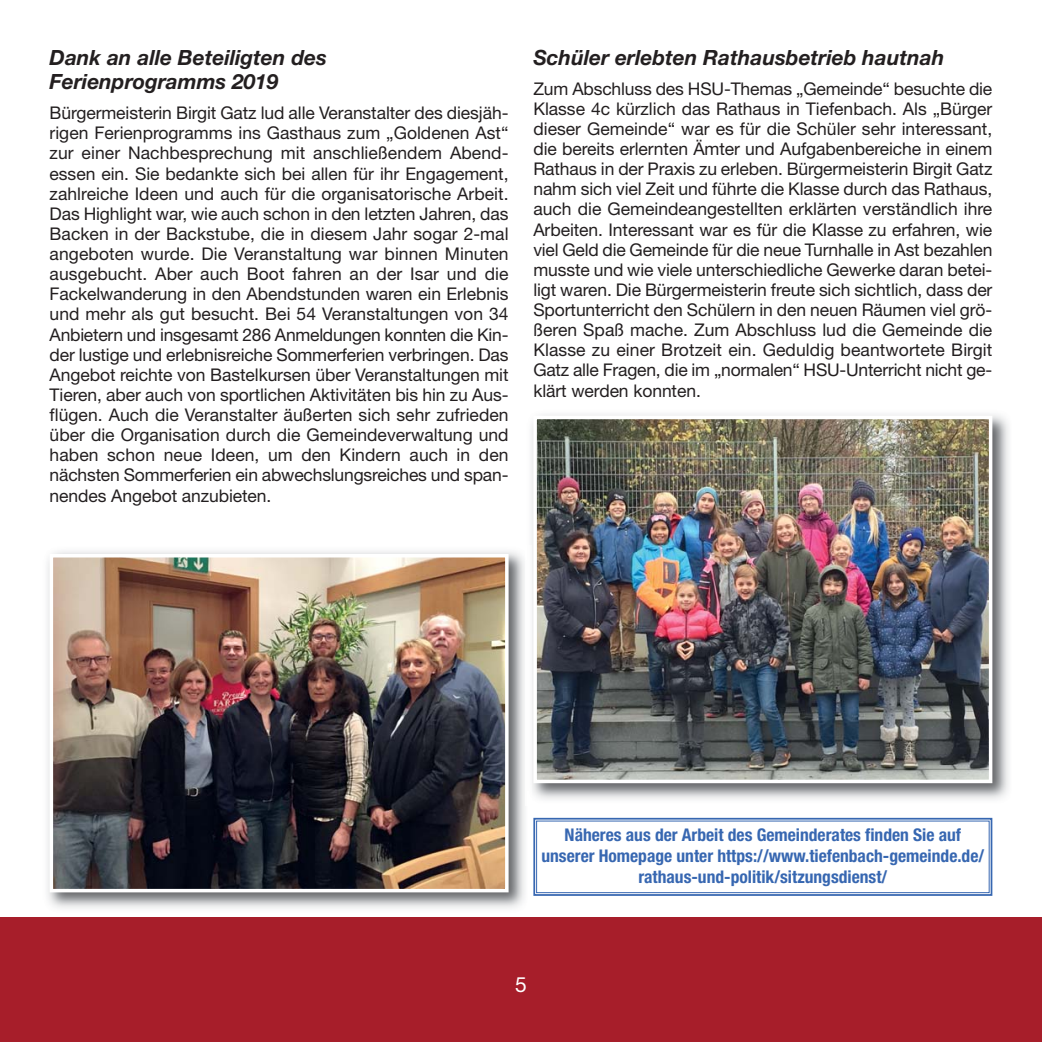
<style>
.page{position:relative;width:1042px;height:1042px;background:#fff}
.page>*{position:absolute;margin:0;border:0;box-sizing:border-box;transform-origin:0 0}
.t1{font:italic 700 21px/24.5px "Helvetica Neue";color:#231f20}
.t2{font:21px "Helvetica Neue";color:#fff}
.t3{font:17.5px/20.1px "Helvetica Neue";letter-spacing:-.01em;color:#231f20;text-align:justify}
.t4{font:700 condensed 17.5px/21px "Helvetica Neue";color:#3767b1;text-align:center}
</style>
<div class="page">
<div style="left:0;top:918px;width:1042px;height:124px;background:#a71e2a"></div>
<img style="left:47px;top:551px;width:478px;height:358px">
<img style="left:55px;top:559px;width:448px;height:328px">
<div style="left:50px;top:554px;width:458px;height:338px;border:4px solid #fff"></div>
<img style="left:531px;top:414px;width:478px;height:386px">
<img style="left:538px;top:421px;width:449px;height:357px">
<div style="left:533px;top:416px;width:459px;height:367px;border:4px solid #fff"></div>
<div style="left:533px;top:818px;width:459px;height:78px;border:2px solid #3767b1"></div>
<div style="left:536px;top:821px;width:453px;height:72px;border:1px solid #3767b1"></div>
<p class="t1" style="left:50px;top:47px;width:279px">Dank an alle Beteiligten des<br>Ferienprogramms 2019</p>
<p class="t3" style="left:50px;top:105px;width:460px">Bürgermeisterin Birgit Gatz lud alle Veranstalter des diesjäh&shy;rigen Ferienprogramms ins Gasthaus zum „Goldenen Ast“ zur einer Nachbesprechung mit anschließendem Abend - essen ein. Sie bedankte sich bei allen für ihr Engagement, zahlreiche Ideen und auch für die organisatorische Arbeit.<br>Das Highlight war, wie auch schon in den letzten Jahren, das Backen in der Backstube, die in diesem Jahr sogar 2-mal angeboten wurde. Die Veranstaltung war binnen Minuten ausgebucht. Aber auch Boot fahren an der Isar und die Fackelwanderung in den Abendstunden waren ein Erlebnis und mehr als gut besucht. Bei 54 Veranstaltungen von 34<br>Anbietern und insgesamt 286 Anmeldungen konnten die Kin&shy;der lustige und erlebnisreiche Sommerferien verbringen. Das Angebot reichte von Bastelkursen über Veranstaltungen mit Tieren, aber auch von sportlichen Aktivitäten bis hin zu Aus&shy;flügen. Auch die Veranstalter äußerten sich sehr zufrieden über die Organisation durch die Gemeindeverwaltung und haben schon neue Ideen, um den Kindern auch in den nächsten Sommerferien ein abwechslungsreiches und span&shy;nendes Angebot anzubieten.</p>
<p class="t1" style="left:533px;top:47px;width:413px">Schüler erlebten Rathausbetrieb hautnah</p>
<p class="t3" style="left:533px;top:80px;width:460px">Zum Abschluss des HSU-Themas „Gemeinde“ besuchte die Klasse 4c kürzlich das Rathaus in Tiefenbach. Als „Bürger dieser Gemeinde“ war es für die Schüler sehr interessant, die bereits erlernten Ämter und Aufgabenbereiche in einem Rathaus in der Praxis zu erleben. Bürgermeisterin Birgit Gatz nahm sich viel Zeit und führte die Klasse durch das Rathaus, auch die Gemeindeangestellten erklärten verständlich ihre Arbeiten. Interessant war es für die Klasse zu erfahren, wie viel Geld die Gemeinde für die neue Turnhalle in Ast bezahlen musste und wie viele unterschiedliche Gewerke daran betei&shy;ligt waren. Die Bürgermeisterin freute sich sichtlich, dass der Sportunterricht den Schülern in den neuen Räumen viel grö&shy;ßeren Spaß mache. Zum Abschluss lud die Gemeinde die Klasse zu einer Brotzeit ein. Geduldig beantwortete Birgit Gatz alle Fragen, die im „normalen“ HSU-Unterricht nicht ge&shy;klärt werden konnten.</p>
<p class="t4" style="left:541px;top:825px;width:444px">Näheres aus der Arbeit des Gemeinderates finden Sie auf unserer Homepage unter https://www.tiefenbach-gemeinde.de/ rathaus-und-politik/sitzungsdienst/</p>
<p class="t2" style="left:515px;top:977px;width:13px">5</p>
</div>
